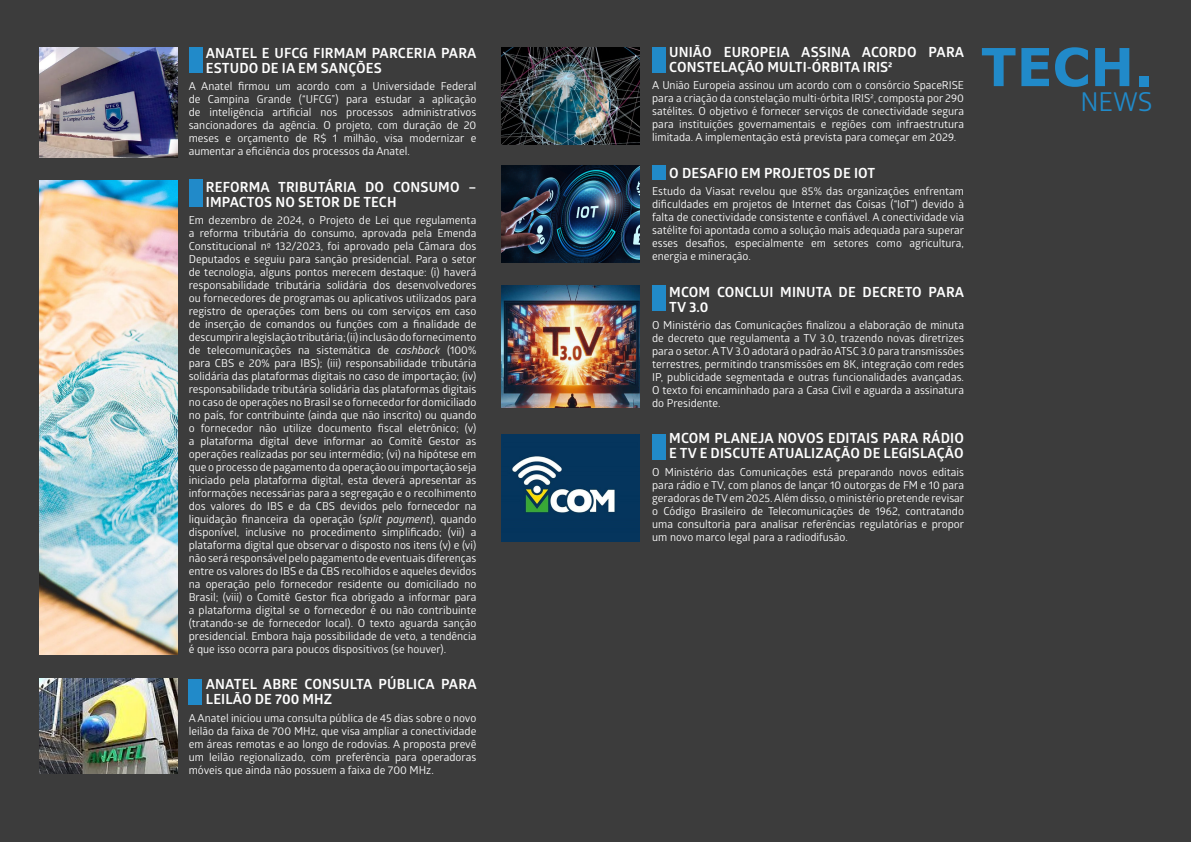
<style>
.page{position:relative;width:1191px;height:842px;background:#3c3c3c}
.page>*{position:absolute;margin:0;border:0;box-sizing:border-box;transform-origin:0 0}
.t1{font:700 52.4px "Verdana";color:#218ac9}
.t2{font:26px "Glober";color:#218ac9}
.t3{font:700 14px/15px "Glober";letter-spacing:.01em;color:#fff}
.t4{font:11px/13px "Glober";color:#fff;text-align:justify}
.s1{font-style:italic}
</style>
<div class="page">
<img style="left:40px;top:47px;width:137px;height:111px">
<img style="left:40px;top:679px;width:137px;height:95px">
<div style="left:189px;top:47px;width:14px;height:26px;background:#218ac9"></div>
<div style="left:189px;top:679px;width:13px;height:25px;background:#218ac9"></div>
<div style="left:189px;top:180px;width:14px;height:27px;background:#218ac9"></div>
<img style="left:502px;top:47px;width:137px;height:98px">
<img style="left:502px;top:285px;width:137px;height:123px">
<img style="left:502px;top:165px;width:137px;height:97px">
<img style="left:502px;top:435px;width:137px;height:107px">
<img style="left:40px;top:180px;width:137px;height:475px">
<div style="left:652px;top:47px;width:13px;height:26px;background:#218ac9"></div>
<div style="left:652px;top:285px;width:13px;height:26px;background:#218ac9"></div>
<div style="left:652px;top:165px;width:13px;height:15px;background:#218ac9"></div>
<div style="left:652px;top:435px;width:13px;height:25px;background:#218ac9"></div>
<p class="t3" style="left:206px;top:45px;width:272px">ANATEL E UFCG FIRMAM PARCERIA PARA<br>ESTUDO DE IA EM SANÇÕES</p>
<p class="t4" style="left:189px;top:79px;width:289px">A Anatel firmou um acordo com a Universidade Federal de Campina Grande (“UFCG”) para estudar a aplicação de inteligência artificial nos processos administrativos sancionadores da agência. O projeto, com duração de 20 meses e orçamento de R$ 1 milhão, visa modernizar e aumentar a eficiência dos processos da Anatel.</p>
<p class="t3" style="left:206px;top:179px;width:272px">REFORMA TRIBUTÁRIA DO CONSUMO –<br>IMPACTOS NO SETOR DE TECH</p>
<p class="t4" style="left:189px;top:213px;width:289px">Em dezembro de 2024, o Projeto de Lei que regulamenta a reforma tributária do consumo, aprovada pela Emenda Constitucional nº 132/2023, foi aprovado pela Câmara dos Deputados e seguiu para sanção presidencial. Para o setor de tecnologia, alguns pontos merecem destaque: (i) haverá responsabilidade tributária solidária dos desenvolvedores ou fornecedores de programas ou aplicativos utilizados para registro de operações com bens ou com serviços em caso de inserção de comandos ou funções com a finalidade de descumprir a legislação tributária; (ii) inclusão do fornecimento de telecomunicações na sistemática de <span class="s1">cashback</span> (100% para CBS e 20% para IBS); (iii) responsabilidade tributária solidária das plataformas digitais no caso de importação; (iv) responsabilidade tributária solidária das plataformas digitais no caso de operações no Brasil se o fornecedor for domiciliado no país, for contribuinte (ainda que não inscrito) ou quando o fornecedor não utilize documento fiscal eletrônico; (v) a plataforma digital deve informar ao Comitê Gestor as operações realizadas por seu intermédio; (vi) na hipótese em que o processo de pagamento da operação ou importação seja iniciado pela plataforma digital, esta deverá apresentar as informações necessárias para a segregação e o recolhimento dos valores do IBS e da CBS devidos pelo fornecedor na liquidação financeira da operação (<span class="s1">split payment</span>), quando disponível, inclusive no procedimento simplificado; (vii) a plataforma digital que observar o disposto nos itens (v) e (vi) não será responsável pelo pagamento de eventuais diferenças entre os valores do IBS e da CBS recolhidos e aqueles devidos na operação pelo fornecedor residente ou domiciliado no Brasil; (viii) o Comitê Gestor fica obrigado a informar para a plataforma digital se o fornecedor é ou não contribuinte (tratando-se de fornecedor local). O texto aguarda sanção presidencial. Embora haja possibilidade de veto, a tendência é que isso ocorra para poucos dispositivos (se houver).</p>
<p class="t3" style="left:206px;top:677px;width:272px">ANATEL ABRE CONSULTA PÚBLICA PARA<br>LEILÃO DE 700 MHZ</p>
<p class="t4" style="left:189px;top:711px;width:289px">A Anatel iniciou uma consulta pública de 45 dias sobre o novo leilão da faixa de 700 MHz, que visa ampliar a conectividade em áreas remotas e ao longo de rodovias. A proposta prevê um leilão regionalizado, com preferência para operadoras móveis que ainda não possuem a faixa de 700 MHz.</p>
<p class="t3" style="left:669px;top:44px;width:296px">UNIÃO EUROPEIA ASSINA ACORDO PARA<br>CONSTELAÇÃO MULTI-ÓRBITA IRIS²</p>
<p class="t4" style="left:652px;top:78px;width:313px">A União Europeia assinou um acordo com o consórcio SpaceRISE para a criação da constelação multi-órbita IRIS², composta por 290 satélites. O objetivo é fornecer serviços de conectividade segura para instituições governamentais e regiões com infraestrutura limitada. A implementação está prevista para começar em 2029.</p>
<p class="t3" style="left:669px;top:165px;width:207px">O DESAFIO EM PROJETOS DE IOT</p>
<p class="t4" style="left:652px;top:184px;width:313px">Estudo da Viasat revelou que 85% das organizações enfrentam dificuldades em projetos de Internet das Coisas (“IoT”) devido à falta de conectividade consistente e confiável. A conectividade via satélite foi apontada como a solução mais adequada para superar esses desafios, especialmente em setores como agricultura, energia e mineração.</p>
<p class="t3" style="left:669px;top:284px;width:296px">MCOM CONCLUI MINUTA DE DECRETO PARA<br>TV 3.0</p>
<p class="t4" style="left:652px;top:318px;width:313px">O Ministério das Comunicações finalizou a elaboração de minuta de decreto que regulamenta a TV 3.0, trazendo novas diretrizes para o setor. A TV 3.0 adotará o padrão ATSC 3.0 para transmissões terrestres, permitindo transmissões em 8K, integração com redes IP, publicidade segmentada e outras funcionalidades avançadas.<br>O texto foi encaminhado para a Casa Civil e aguarda a assinatura do Presidente.</p>
<p class="t3" style="left:669px;top:431px;width:296px">MCOM PLANEJA NOVOS EDITAIS PARA RÁDIO<br>E TV E DISCUTE ATUALIZAÇÃO DE LEGISLAÇÃO</p>
<p class="t4" style="left:652px;top:465px;width:313px">O Ministério das Comunicações está preparando novos editais para rádio e TV, com planos de lançar 10 outorgas de FM e 10 para geradoras de TV em 2025. Além disso, o ministério pretende revisar o Código Brasileiro de Telecomunicações de 1962, contratando uma consultoria para analisar referências regulatórias e propor um novo marco legal para a radiodifusão.</p>
<h1 class="t1" style="left:980px;top:30px;width:174px">TECH.</h1>
<h2 class="t2" style="left:1080px;top:83px;width:74px">NEWS</h2>
</div>
